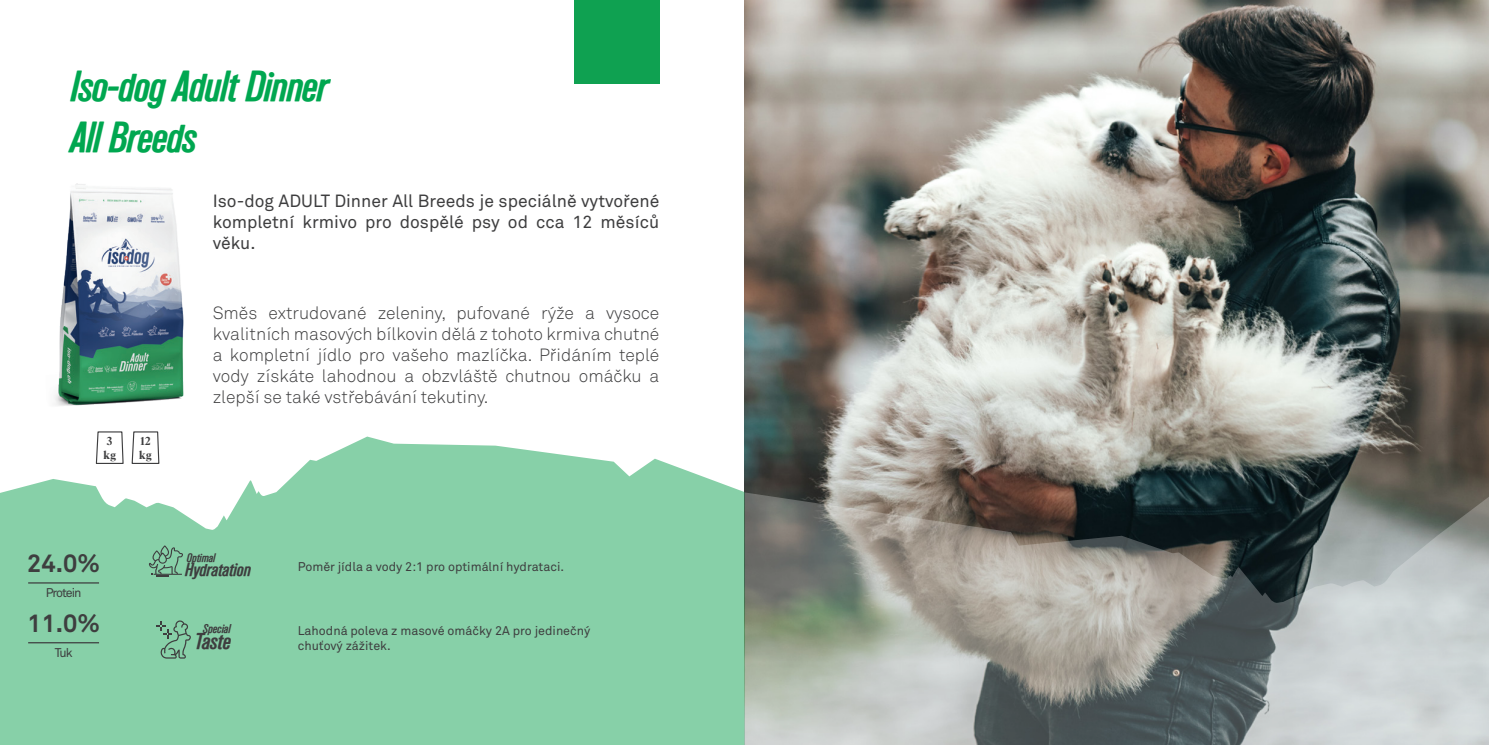
<style>
.page{position:relative;width:1489px;height:745px;background:#fff}
.page>*{position:absolute;margin:0;border:0;box-sizing:border-box;transform-origin:0 0}
.t1{font:42.5px/51px "Iso Dog";color:#00a750}
.t2{font:700 25px "Akkurat Pro";color:#3e3e3f}
.t3{font:22.5px "Iso Dog";letter-spacing:.01em;color:#3e3e3f}
.t4{font:18.75px "Iso Dog";letter-spacing:.01em;color:#3e3e3f}
.t5{font:300 17.5px/21px "Akkurat Pro";color:#3e3e3f;text-align:justify}
.t6{font:17.5px/21px "Akkurat Pro";color:#3e3e3f;text-align:justify}
.t7{font:12.5px/15px "Akkurat Pro";color:#3e3e3f}
.t8{font:12.5px "Akkurat Pro";letter-spacing:-.085em;color:#3e3e3f}
.t9{font:12.5px "Iso Dog";letter-spacing:.01em;color:#3e3e3f}
.t10{font:12.25px "Iso Dog";letter-spacing:.01em;color:#3e3e3f}
.t11{font:700 11.5px/13.2px "Ivar Display";color:#3e3e3f}
</style>
<div class="page">
<img style="left:744px;top:0;width:744px;height:485px">
<svg style="left:744px;top:485px;width:744px;height:259px;background:#8b908b"></svg>
<svg style="left:0;top:436px;width:744px;height:308px;background:#94d5b1"></svg>
<img style="left:54px;top:183px;width:130px;height:223px">
<div style="left:574px;top:0;width:85px;height:84px;background:#0fa151"></div>
<svg style="left:95px;top:431px;width:29px;height:33px"></svg>
<svg style="left:131px;top:431px;width:29px;height:33px"></svg>
<hr style="left:28px;top:582px;width:71px;height:1px;background:#3e3e3f">
<hr style="left:28px;top:641px;width:71px;height:2px;background:#3e3e3f">
<svg style="left:149px;top:545px;width:34px;height:31px"></svg>
<svg style="left:157px;top:619px;width:34px;height:39px"></svg>
<h1 class="t1" style="left:71px;top:61px;width:258px">Iso-dog Adult Dinner<br>All Breeds</h1>
<p class="t6" style="left:213px;top:190px;width:448px">Iso-dog ADULT Dinner All Breeds je speciálně vytvořené kompletní krmivo pro dospělé psy od cca 12 měsíců věku.</p>
<p class="t11" style="left:103px;top:434px;width:14px">3 kg</p>
<p class="t11" style="left:139px;top:434px;width:14px">12 kg</p>
<p class="t5" style="left:213px;top:302px;width:448px">Směs extrudované zeleniny, pufované rýže a vysoce kvalitních masových bílkovin dělá z tohoto krmiva chutné a kompletní jídlo pro vašeho mazlíčka. Přidáním teplé vody získáte lahodnou a obzvláště chutnou omáčku a zlepší se také vstřebávání tekutiny.</p>
<h2 class="t2" style="left:27px;top:547px;width:74px">24.0%</h2>
<p class="t8" style="left:46px;top:585px;width:37px">Protein</p>
<h2 class="t2" style="left:27px;top:607px;width:74px">11.0%</h2>
<p class="t7" style="left:55px;top:644px;width:19px">Tuk</p>
<p class="t10" style="left:187px;top:550px;width:30px">Optimal</p>
<p class="t4" style="left:185px;top:558px;width:67px">Hydratation</p>
<p class="t7" style="left:298px;top:559px;width:268px">Poměr jídla a vody 2:1 pro optimální hydrataci.</p>
<p class="t9" style="left:203px;top:620px;width:29px">Special</p>
<p class="t3" style="left:195px;top:628px;width:37px">Taste</p>
<p class="t7" style="left:298px;top:622px;width:294px">Lahodná poleva z masové omáčky 2A pro jedinečný chuťový zážitek.</p>
</div>
